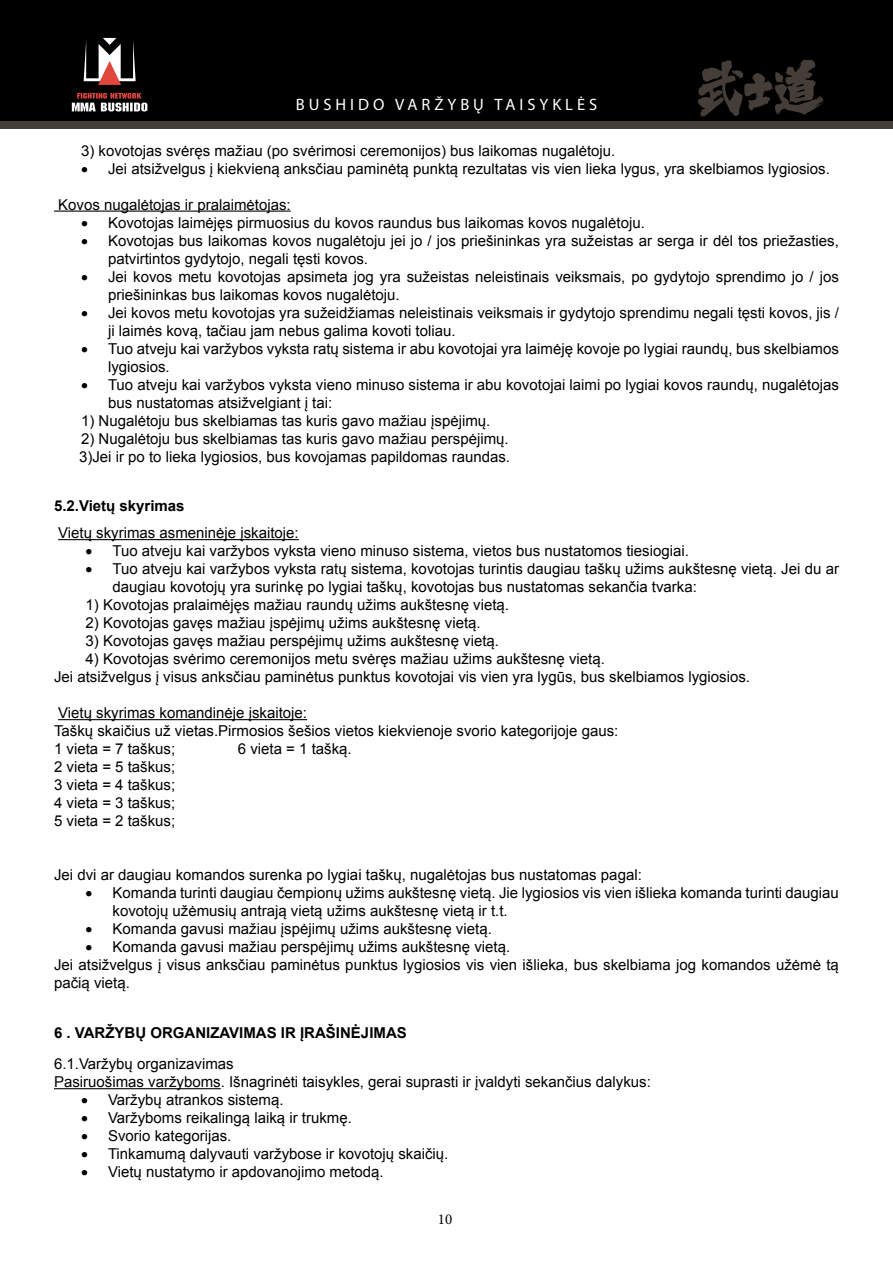
<style>
.page{position:relative;width:893px;height:1263px;background:#fff}
.page>*{position:absolute;margin:0;border:0;box-sizing:border-box;transform-origin:0 0}
.t1{font:16.5px "Myriad Pro";letter-spacing:.24em;color:#fff}
.t2{font:15px/18px "Arial";color:#000}
.t3{font:700 15px "Arial";color:#000}
.t4{font:15px "Minion Pro";color:#000}
</style>
<div class="page">
<div style="left:0;top:0;width:893px;height:121px;background:#000"></div>
<div style="left:0;top:121px;width:893px;height:8px;background:#443d38"></div>
<svg style="left:84px;top:38px;width:52px;height:47px"></svg>
<svg style="left:72px;top:93px;width:75px;height:18px"></svg>
<svg style="left:697px;top:59px;width:127px;height:58px"></svg>
<hr style="left:54px;top:211px;width:237px;height:1px;background:#000">
<hr style="left:58px;top:539px;width:241px;height:1px;background:#000">
<hr style="left:58px;top:719px;width:249px;height:1px;background:#000">
<hr style="left:54px;top:1088px;width:167px;height:1px;background:#000">
<p class="t1" style="left:296px;top:94px;width:303px">BUSHIDO VARŽYBŲ TAISYKLĖS</p>
<p class="t2" style="left:81px;top:141px;width:536px">3) kovotojas svėręs mažiau (po svėrimosi ceremonijos) bus laikomas nugalėtoju.</p>
<p class="t2" style="left:81px;top:159px;width:750px">• Jei atsižvelgus į kiekvieną anksčiau paminėtą punktą rezultatas vis vien lieka lygus, yra skelbiamos lygiosios.</p>
<p class="t2" style="left:58px;top:195px;width:234px">Kovos nugalėtojas ir pralaimėtojas:</p>
<p class="t2" style="left:81px;top:213px;width:565px">• Kovotojas laimėjęs pirmuosius du kovos raundus bus laikomas kovos nugalėtoju.</p>
<p class="t2" style="left:108px;top:231px;width:732px;text-indent:-27px">• Kovotojas bus laikomas kovos nugalėtoju jei jo / jos priešininkas yra sužeistas ar serga ir dėl tos priežasties, patvirtintos gydytojo, negali tęsti kovos.</p>
<p class="t2" style="left:108px;top:267px;width:732px;text-indent:-27px">• Jei kovos metu kovotojas apsimeta jog yra sužeistas neleistinais veiksmais, po gydytojo sprendimo jo / jos priešininkas bus laikomas kovos nugalėtoju.</p>
<p class="t2" style="left:108px;top:303px;width:732px;text-indent:-27px">• Jei kovos metu kovotojas yra sužeidžiamas neleistinais veiksmais ir gydytojo sprendimu negali tęsti kovos, jis / ji laimės kovą, tačiau jam nebus galima kovoti toliau.</p>
<p class="t2" style="left:108px;top:339px;width:732px;text-indent:-27px">• Tuo atveju kai varžybos vyksta ratų sistema ir abu kovotojai yra laimėję kovoje po lygiai raundų, bus skelbiamos lygiosios.</p>
<p class="t2" style="left:108px;top:375px;width:732px;text-indent:-27px">• Tuo atveju kai varžybos vyksta vieno minuso sistema ir abu kovotojai laimi po lygiai kovos raundų, nugalėtojas bus nustatomas atsižvelgiant į tai:</p>
<p class="t2" style="left:81px;top:411px;width:411px">1) Nugalėtoju bus skelbiamas tas kuris gavo mažiau įspėjimų.</p>
<p class="t2" style="left:79px;top:429px;width:432px">2) Nugalėtoju bus skelbiamas tas kuris gavo mažiau perspėjimų.<br>3)Jei ir po to lieka lygiosios, bus kovojamas papildomas raundas.</p>
<p class="t3" style="left:54px;top:496px;width:132px">5.2.Vietų skyrimas</p>
<p class="t2" style="left:58px;top:524px;width:242px">Vietų skyrimas asmeninėje įskaitoje:</p>
<p class="t2" style="left:86px;top:542px;width:605px">• Tuo atveju kai varžybos vyksta vieno minuso sistema, vietos bus nustatomos tiesiogiai.</p>
<p class="t2" style="left:112px;top:560px;width:728px;text-indent:-27px">• Tuo atveju kai varžybos vyksta ratų sistema, kovotojas turintis daugiau taškų užims aukštesnę vietą. Jei du ar daugiau kovotojų yra surinkę po lygiai taškų, kovotojas bus nustatomas sekančia tvarka:</p>
<p class="t2" style="left:86px;top:596px;width:425px">1) Kovotojas pralaimėjęs mažiau raundų užims aukštesnę vietą.</p>
<p class="t2" style="left:86px;top:614px;width:397px">2) Kovotojas gavęs mažiau įspėjimų užims aukštesnę vietą.</p>
<p class="t2" style="left:86px;top:632px;width:415px">3) Kovotojas gavęs mažiau perspėjimų užims aukštesnę vietą.</p>
<p class="t2" style="left:54px;top:650px;width:698px;text-indent:32px">4) Kovotojas svėrimo ceremonijos metu svėręs mažiau užims aukštesnę vietą.<br>Jei atsižvelgus į visus anksčiau paminėtus punktus kovotojai vis vien yra lygūs, bus skelbiamos lygiosios.</p>
<p class="t2" style="left:54px;top:704px;width:566px">Vietų skyrimas komandinėje įskaitoje:<br>Taškų skaičius už vietas.Pirmosios šešios vietos kiekvienoje svorio kategorijoje gaus:<br>1 vieta = 7 taškus;</p>
<p class="t2" style="left:238px;top:740px;width:115px">6 vieta = 1 tašką.</p>
<p class="t2" style="left:54px;top:758px;width:123px;text-align:justify">2 vieta = 5 taškus; 3 vieta = 4 taškus; 4 vieta = 3 taškus; 5 vieta = 2 taškus;</p>
<p class="t2" style="left:54px;top:866px;width:589px">Jei dvi ar daugiau komandos surenka po lygiai taškų, nugalėtojas bus nustatomas pagal:</p>
<p class="t2" style="left:112px;top:884px;width:728px;text-indent:-27px">• Komanda turinti daugiau čempionų užims aukštesnę vietą. Jie lygiosios vis vien išlieka komanda turinti daugiau kovotojų užėmusių antrają vietą užims aukštesnę vietą ir t.t.</p>
<p class="t2" style="left:86px;top:920px;width:408px">• Komanda gavusi mažiau įspėjimų užims aukštesnę vietą.</p>
<p class="t2" style="left:54px;top:938px;width:786px;text-indent:32px">• Komanda gavusi mažiau perspėjimų užims aukštesnę vietą.<br>Jei atsižvelgus į visus anksčiau paminėtus punktus lygiosios vis vien išlieka, bus skelbiama jog komandos užėmė tą pačią vietą.</p>
<p class="t3" style="left:54px;top:1022px;width:354px">6 . VARŽYBŲ ORGANIZAVIMAS IR ĮRAŠINĖJIMAS</p>
<p class="t2" style="left:54px;top:1055px;width:598px">6.1.Varžybų organizavimas<br>Pasiruošimas varžyboms. Išnagrinėti taisykles, gerai suprasti ir įvaldyti sekančius dalykus:</p>
<p class="t2" style="left:81px;top:1091px;width:204px">• Varžybų atrankos sistemą.</p>
<p class="t2" style="left:81px;top:1109px;width:272px">• Varžyboms reikalingą laiką ir trukmę.</p>
<p class="t2" style="left:81px;top:1127px;width:152px">• Svorio kategorijas.</p>
<p class="t2" style="left:81px;top:1145px;width:369px">• Tinkamumą dalyvauti varžybose ir kovotojų skaičių.</p>
<p class="t2" style="left:81px;top:1163px;width:304px">• Vietų nustatymo ir apdovanojimo metodą.</p>
<p class="t4" style="left:438px;top:1209px;width:16px">10</p>
</div>
